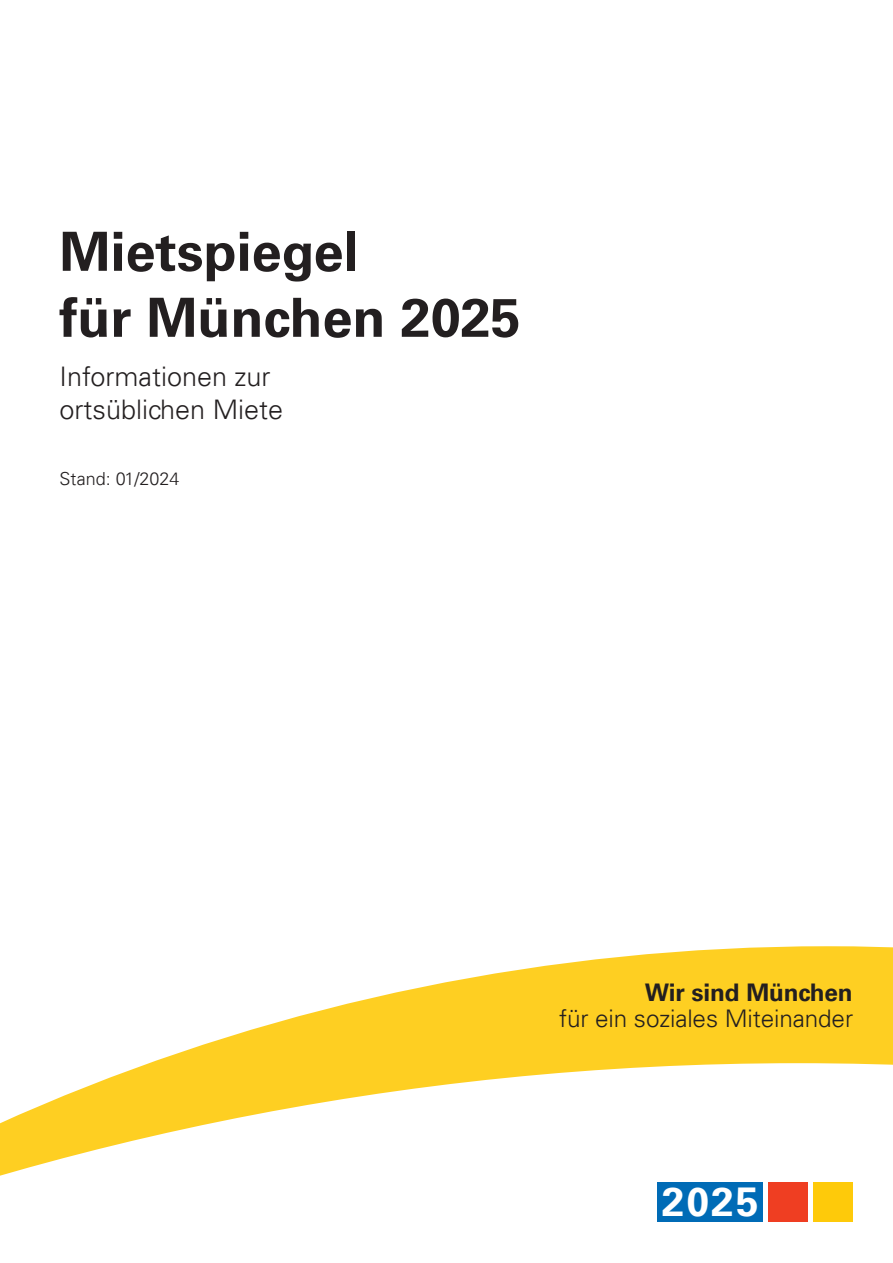
<style>
.page{position:relative;width:893px;height:1263px;background:#fff}
.page>*{position:absolute;margin:0;border:0;box-sizing:border-box;transform-origin:0 0}
.t1{font:700 54px "Univers LT";color:#231f20}
.t2{font:700 40.5px "Univers LT";color:#fff}
.t3{font:300 27px "Univers LT";color:#231f20}
.t4{font:300 24.3px "Univers LT";letter-spacing:-.005em;color:#231f20}
.t5{font:700 24.3px "Univers LT";letter-spacing:-.005em;color:#231f20}
.t6{font:300 18px "Univers LT";color:#231f20}
</style>
<div class="page">
<svg style="left:150px;top:946px;width:743px;height:117px;fill:#fecf22"></svg>
<svg style="left:0;top:1063px;width:893px;height:159px"></svg>
<div style="left:657px;top:1182px;width:106px;height:40px;background:#006bb6"></div>
<div style="left:769px;top:1182px;width:39px;height:40px;background:#ef3e22"></div>
<div style="left:814px;top:1182px;width:39px;height:40px;background:#feca0a"></div>
<p class="t1" style="left:60px;top:220px;width:300px">Mietspiegel</p>
<p class="t1" style="left:60px;top:286px;width:462px">für München 2025</p>
<p class="t3" style="left:60px;top:360px;width:213px">Informationen zur</p>
<p class="t3" style="left:60px;top:393px;width:225px">ortsüblichen Miete</p>
<p class="t6" style="left:60px;top:468px;width:122px">Stand: 01/2024</p>
<p class="t5" style="left:645px;top:978px;width:209px">Wir sind München</p>
<p class="t4" style="left:559px;top:1003px;width:295px">für ein soziales Miteinander</p>
<h2 class="t2" style="left:662px;top:1178px;width:98px">2025</h2>
</div>
